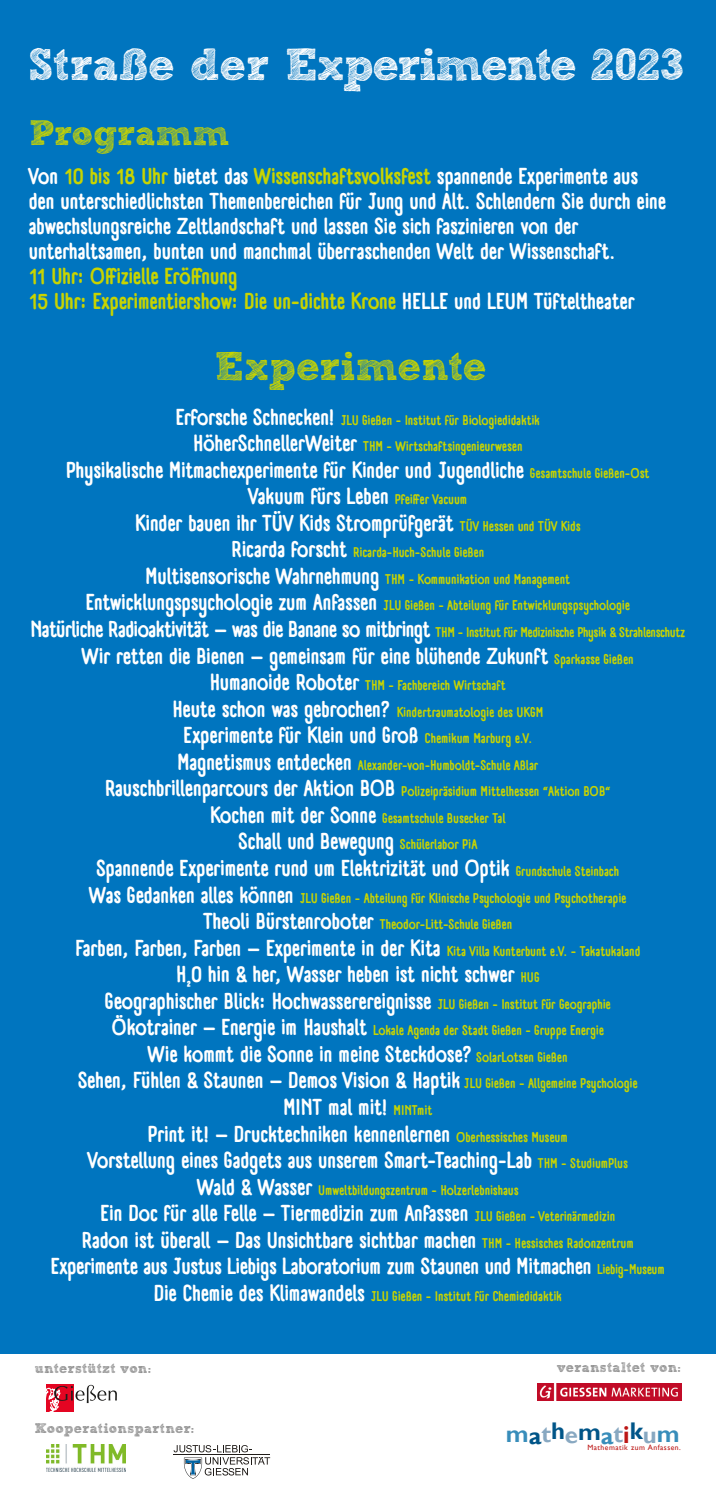
<style>
.page{position:relative;width:716px;height:1503px;background:#fff}
.page>*{position:absolute;margin:0;border:0;box-sizing:border-box;transform-origin:0 0}
.t1{font:700 45px "Sketch Block";letter-spacing:-.02em;color:#fff}
.t2{font:700 40px "Sketch Block";letter-spacing:-.005em;color:#c8d400}
.t3{font:700 35px "Sketch Block";letter-spacing:-.005em;color:#c8d400}
.t4{font:700 24px "Gill Sans";color:#058}
.t5{font:700 24px "Gill Sans";color:#388dba}
.t6{font:700 condensed 22.5px/26.5px "Panforte";letter-spacing:.01em;color:#fff;text-align:center}
.t7{font:700 condensed 22.5px/25px "Panforte";letter-spacing:.01em;color:#c8d400}
.t8{font:700 condensed 13.75px/26.5px "Panforte";letter-spacing:.02em;color:#c8d400;text-align:center}
.t9{font:700 13.75px "Sketch Block";letter-spacing:.02em;color:#878787}
.t10{font:7.75px "Gill Sans";letter-spacing:.065em;color:#bc1716}
.s1{color:#c8d400}
.s2{color:#fff}
.s3{font-size:22.5px;color:#fff}
.s4{font-size:13.75px;color:#c8d400}
.s5{color:#388dba}
.s6{color:#88a8c1}
.s7{color:#bc1716}
</style>
<div class="page">
<div style="left:0;top:0;width:716px;height:1353px;background:#0075bf"></div>
<img style="left:46px;top:1444px;width:80px;height:26px">
<svg style="left:174px;top:1445px;width:96px;height:33px"></svg>
<hr style="left:173px;top:1454px;width:97px;height:1px;background:#1f1b18">
<svg style="left:46px;top:1384px;width:71px;height:27px"></svg>
<img style="left:538px;top:1383px;width:143px;height:17px">
<h1 class="t1" style="left:28px;top:36px;width:657px">Straße der Experimente 2023</h1>
<h3 class="t3" style="left:29px;top:111px;width:202px">Programm</h3>
<p class="t6" style="left:29px;top:164px;width:638px;line-height:25px;text-align:left">Von <span class="s1">10 bis 18 Uhr</span> bietet das <span class="s1">Wissenschaftsvolksfest</span> spannende Experimente aus den unterschiedlichsten Themenbereichen für Jung und Alt. Schlendern Sie durch eine abwechslungsreiche Zeltlandschaft und lassen Sie sich faszinieren von der<br>unterhalt samen, bunten und manchmal überraschenden Welt der Wissenschaft.</p>
<p class="t7" style="left:29px;top:264px;width:607px">11 Uhr: Offizielle Eröffnung<br>15 Uhr: Experimentiershow: Die un-dichte Krone <span class="s2">HELLE und LEUM Tüfteltheater</span></p>
<h2 class="t2" style="left:215px;top:341px;width:273px">Experimente</h2>
<p class="t8" style="left:176px;top:407px;width:365px"><span class="s3">Erforsche Schnecken!</span> JLU Gießen - Institut für Biologiedidaktik<br><span class="s3">HöherSchnellerWeiter</span> THM - Wirtschaftsingenieurwesen</p>
<p class="t6" style="left:66px;top:457px;width:584px">Physikalische Mitmachexperimente für Kinder und Jugendliche <span class="s4">Gesamtschule Gießen-Ost<br></span>Vakuum fürs Leben <span class="s4">Pfeiffer Vacuum<br></span>Kinder bauen ihr TÜV Kids Stromprüfgerät <span class="s4">TÜV Hessen und TÜV Kids</span></p>
<p class="t8" style="left:86px;top:539px;width:545px"><span class="s3">Ricarda forscht</span> Ricarda-Huch-Schule Gießen<br><span class="s3">Multisensorische Wahrnehmung</span> THM - Kommunikation und Management<br><span class="s3">Entwicklungspsychologie zum Anfassen</span> JLU Gießen - Abteilung für Entwicklungspsychologie</p>
<p class="t6" style="left:31px;top:616px;width:656px">Natürliche Radioaktivität – was die Banane so mitbringt <span class="s4">THM - Institut für Medizinische Physik &amp; Strahlenschutz<br></span>Wir retten die Bienen – gemeinsam für eine blühende Zukunft <span class="s4">Sparkasse Gießen</span></p>
<p class="t8" style="left:173px;top:672px;width:372px"><span class="s3">Humanoide Roboter</span> THM - Fachbereich Wirtschaft<br><span class="s3">Heute schon was gebrochen?</span> Kindertraumatologie des UKGM</p>
<p class="t6" style="left:184px;top:722px;width:349px">Experimente für Klein und Groß <span class="s4">Chemikum Marburg e.V.</span></p>
<p class="t8" style="left:105px;top:752px;width:507px"><span class="s3">Magnetismus entdecken</span> Alexander-von-Humboldt-Schule Aßlar<br><span class="s3">Rauschbrillenparcours der Aktion BOB</span> Polizeipräsidium Mittelhessen “Aktion BOB“<br><span class="s3">Kochen mit der Sonne</span> Gesamtschule Busecker Tal</p>
<p class="t6" style="left:97px;top:828px;width:524px">Schall und Bewegung <span class="s4">Schülerlabor PiA<br></span>Spannende Experimente rund um Elektrizität und Optik <span class="s4">Grundschule Steinbach</span></p>
<p class="t8" style="left:90px;top:884px;width:538px"><span class="s3">Was Gedanken alles können</span> JLU Gießen - Abteilung für Klinische Psychologie und Psychotherapie<br><span class="s3">Theoli Bürstenroboter</span> Theodor-Litt-Schule Gießen</p>
<p class="t6" style="left:76px;top:935px;width:566px">Farben, Farben, Farben – Experimente in der Kita <span class="s4">Kita Villa Kunterbunt e.V. - Takatukaland<br></span>H<sub>²</sub>0 hin &amp; her, Wasser heben ist nicht schwer <span class="s4">HUG<br></span>Geographischer Blick: Hochwasserereignisse <span class="s4">JLU Gießen - Institut für Geographie</span></p>
<p class="t8" style="left:112px;top:1017px;width:493px"><span class="s3">Ökotrainer – Energie im Haushalt</span> Lokale Agenda der Stadt Gießen - Gruppe Energie</p>
<p class="t6" style="left:78px;top:1041px;width:560px">Wie kommt die Sonne in meine Steckdose? <span class="s4">SolarLotsen Gießen<br></span>Sehen, Fühlen &amp; Staunen – Demos Vision &amp; Haptik <span class="s4">JLU Gießen - Allgemeine Psychologie </span>MINT mal mit! <span class="s4">MINTmit<br></span>Print it! – Drucktechniken kennenlernen <span class="s4">Oberhessisches Museum<br></span>Vorstellung eines Gadgets aus unserem Smart-Teaching-Lab <span class="s4">THM - StudiumPlus</span></p>
<p class="t8" style="left:197px;top:1176px;width:322px"><span class="s3">Wald &amp; Wasser</span> Umweltbildungszentrum - Holzerlebnishaus</p>
<p class="t6" style="left:51px;top:1200px;width:615px">Ein Doc für alle Felle – Tiermedizin zum Anfassen <span class="s4">JLU Gießen - Veterinärmedizin<br></span>Radon ist überall – Das Unsichtbare sichtbar machen <span class="s4">THM - Hessisches Radonzentrum<br></span>Experimente aus Justus Liebigs Laboratorium zum Staunen und Mitmachen <span class="s4">Liebig-Museum</span></p>
<p class="t8" style="left:154px;top:1282px;width:409px"><span class="s3">Die Chemie des Klimawandels</span> JLU Gießen - Institut für Chemiedidaktik</p>
<p class="t9" style="left:35px;top:1359px;width:118px">unterstützt von:</p>
<p class="t9" style="left:35px;top:1419px;width:161px">Kooperationspartner:</p>
<p class="t9" style="left:557px;top:1358px;width:125px">veranstaltet von:</p>
<p class="t4" style="left:506px;top:1417px;width:97px"><span class="s5">m</span>a<span class="s6">t</span>h<span class="s6">e</span>m</p>
<p class="t10" style="left:587px;top:1442px;width:95px">Mathematik zum Anfassen.</p>
<p class="t5" style="left:601px;top:1420px;width:80px">a<span class="s6">t</span><span class="s7">i</span><sup>k</sup><span class="s6">u</span>m</p>
</div>
